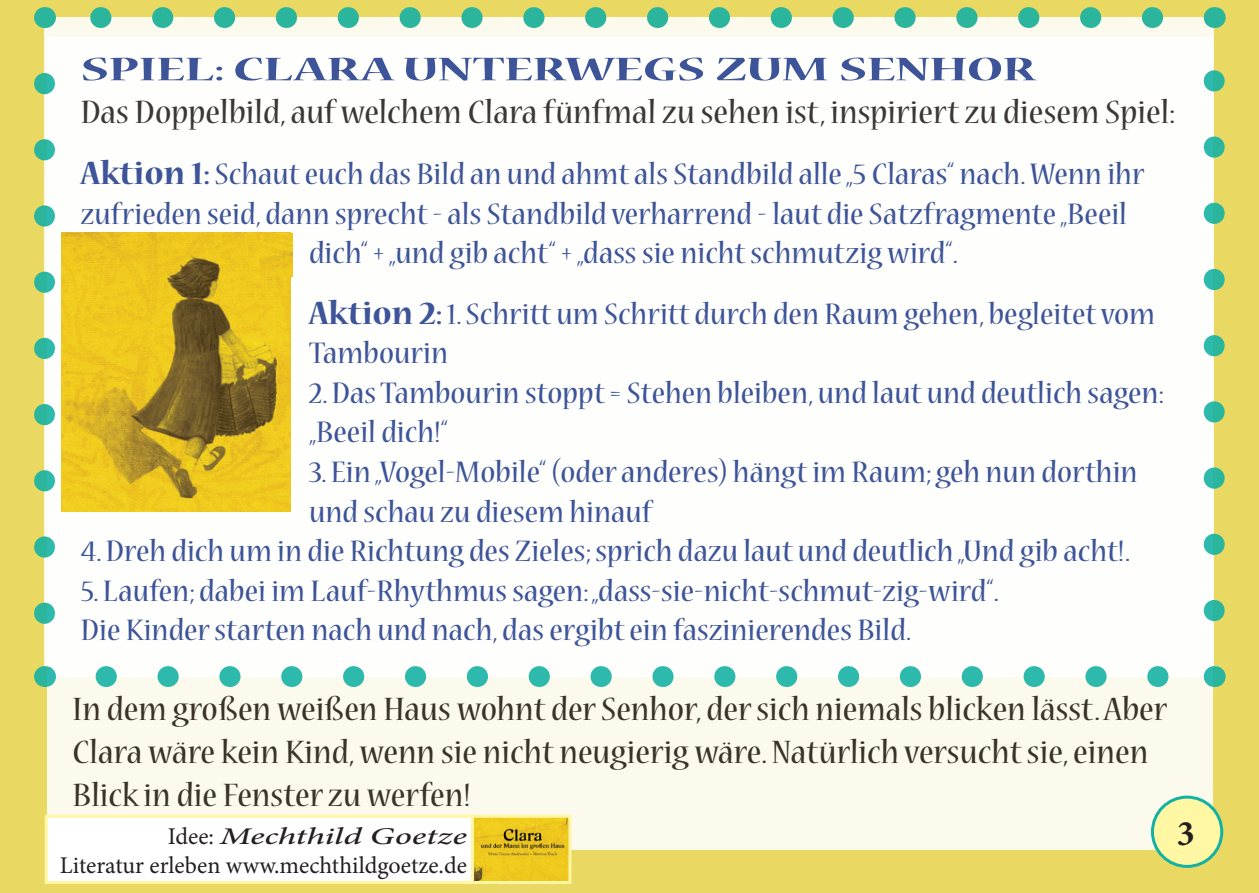
<style>
.page{position:relative;width:1259px;height:893px;background:#e9d862}
.page>*{position:absolute;margin:0;border:0;box-sizing:border-box;transform-origin:0 0}
.t1{font:700 36.3px "Nueva Std";color:#253f8e;scale:1.5 1}
.t2{font:condensed 36px/43.2px "Nueva Std";color:#231f20;scale:1.25 1}
.t3{font:700 36px "Minion Pro";color:#231f20}
.t4{font:condensed 33px/39.6px "Nueva Std";color:#253f8e;scale:1.25 1}
.t5{font:24px "Minion Pro";color:#231f20}
.t6{font:italic 500 24px "Minion Pro";letter-spacing:-.005em;color:#231f20;scale:1.5 1}
.s1{font-weight:700;font-size:36px}
.s2{font-weight:400;font-style:normal}
</style>
<div class="page">
<div style="left:47px;top:37px;width:1165px;height:812px;background:#fcfaed"></div>
<div style="left:1152px;top:797px;width:69px;height:69px;background:#fff7a4;border-radius:50%"></div>
<div style="left:1151px;top:796px;width:72px;height:72px;border:3px solid #13b1a4;border-radius:50%"></div>
<div style="left:46px;top:816px;width:431px;height:66px;background:#fff"></div>
<div style="left:45px;top:815px;width:433px;height:69px;border:3px solid #fff7a4"></div>
<img style="left:475px;top:819px;width:92px;height:61px">
<div style="left:471px;top:815px;width:100px;height:69px;border:3px solid #fff7a4"></div>
<div style="left:45px;top:18px;width:1169px;height:659px;background:#fff"></div>
<svg style="left:34px;top:83px;width:21px;height:561px"></svg>
<svg style="left:106px;top:666px;width:1063px;height:21px"></svg>
<svg style="left:1203px;top:51px;width:21px;height:560px"></svg>
<svg style="left:75px;top:7px;width:1077px;height:21px"></svg>
<svg style="left:45px;top:666px;width:1px;height:21px"></svg>
<svg style="left:1214px;top:666px;width:1px;height:21px"></svg>
<svg style="left:1214px;top:7px;width:1px;height:21px"></svg>
<svg style="left:45px;top:7px;width:1px;height:21px"></svg>
<img style="left:62px;top:233px;width:228px;height:278px">
<img style="left:261px;top:234px;width:31px;height:42px">
<p class="t1" style="left:81px;top:52px;width:638px">SPIEL: CLARA UNTERWEGS ZUM SENHOR</p>
<p class="t2" style="left:81px;top:93px;width:877px">Das Doppelbild, auf welchem Clara fünfmal zu sehen ist, inspiriert zu diesem Spiel:</p>
<p class="t4" style="left:81px;top:156px;width:852px"><span class="s1">Aktion 1:</span> Schaut euch das Bild an und ahmt als Standbild alle „5 Claras“ nach. Wenn ihr</p>
<p class="t4" style="left:81px;top:196px;width:838px">zufrieden seid, dann sprecht - als Standbild verharrend - laut die Satzfragmente „Beeil</p>
<p class="t4" style="left:309px;top:235px;width:521px">dich“ + „und gib acht“ + „dass sie nicht schmutzig wird“.</p>
<p class="t4" style="left:309px;top:295px;width:678px"><span class="s1">Aktion 2:</span> 1. Schritt um Schritt durch den Raum gehen, begleitet vom<br>Tambourin</p>
<p class="t4" style="left:309px;top:375px;width:686px">2. Das Tambourin stoppt = Stehen bleiben, und laut und deutlich sagen: „Beeil dich!“</p>
<p class="t4" style="left:309px;top:454px;width:664px">3. Ein „Vogel-Mobile“ (oder anderes) hängt im Raum; geh nun dorthin und schau zu diesem hinauf</p>
<p class="t4" style="left:81px;top:533px;width:841px">4. Dreh dich um in die Richtung des Zieles; sprich dazu laut und deutlich „Und gib acht!.</p>
<p class="t4" style="left:81px;top:573px;width:736px">5. Laufen; dabei im Lauf-Rhythmus sagen: „dass-sie-nicht-schmut-zig-wird“.<br>Die Kinder starten nach und nach, das ergibt ein faszinierendes Bild.</p>
<p class="t2" style="left:73px;top:689px;width:877px">In dem großen weißen Haus wohnt der Senhor, der sich niemals blicken lässt. Aber<br>Clara wäre kein Kind, wenn sie nicht neugierig wäre. Natürlich versucht sie, einen<br>Blick in die Fenster zu werfen!</p>
<p class="t6" style="left:168px;top:819px;width:201px"><span class="s2">Idee:</span> Mechthild Goetze</p>
<p class="t3" style="left:1177px;top:808px;width:19px">3</p>
<p class="t5" style="left:60px;top:849px;width:409px">Literatur erleben www.mechthildgoetze.de</p>
</div>
